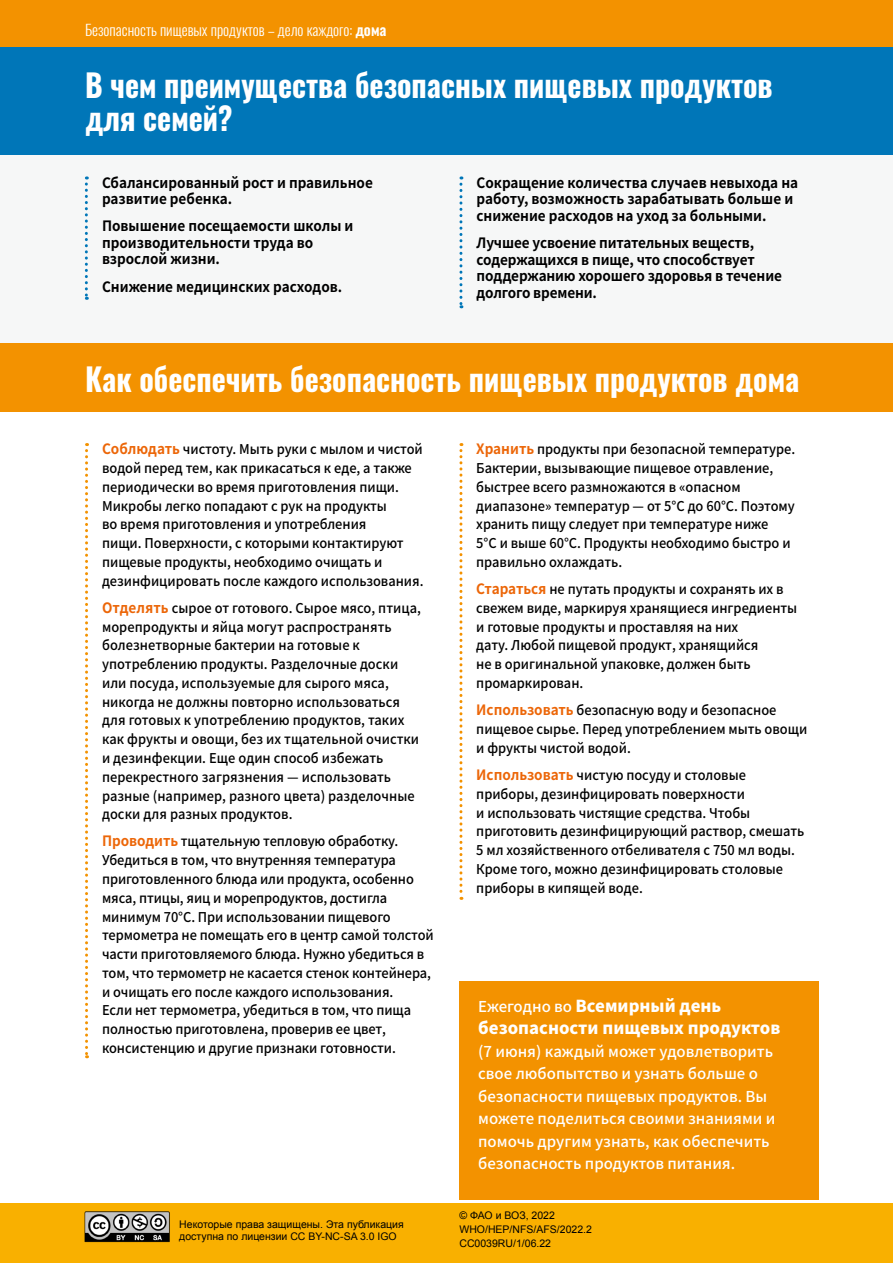
<style>
.page{position:relative;width:893px;height:1263px;background:#fff}
.page>*{position:absolute;margin:0;border:0;box-sizing:border-box;transform-origin:0 0}
.t1{font:700 31.5px/33px "Oswald";color:#fff;scale:.95 1}
.t2{font:900 16.5px/22.5px "Noto Sans SC";color:#fff}
.t3{font:500 15px/22.5px "Noto Sans CJ Ksc";color:#fff}
.t4{font:300 15px "Oswald";color:#fff}
.t5{font:700 14.25px/16.5px "Noto Sans CJ Ksc";color:#000;scale:.95 1}
.t6{font:500 13.5px/18.8px "Noto Sans CJ Ksc";color:#000;scale:.95 1}
.t7{font:10.5px/12.6px "Arial";color:#000}
.s1{font-weight:600}
.s2{font-weight:700;font-size:14.25px;color:#ec6608}
.s3{font-family:"Noto Sans CJ Ksc";font-weight:500;font-size:15px}
</style>
<div class="page">
<div style="left:0;top:131px;width:893px;height:229px;background:#f6f7f7"></div>
<div style="left:0;top:0;width:893px;height:47px;background:#f39200"></div>
<svg style="left:85px;top:443px;width:3px;height:615px"></svg>
<svg style="left:459px;top:443px;width:3px;height:457px"></svg>
<div style="left:0;top:344px;width:893px;height:68px;background:#f39200"></div>
<svg style="left:85px;top:176px;width:3px;height:124px"></svg>
<svg style="left:459px;top:176px;width:3px;height:132px"></svg>
<div style="left:0;top:1203px;width:893px;height:60px;background:#f9b000"></div>
<div style="left:459px;top:981px;width:360px;height:218px;background:#f39200"></div>
<img style="left:84px;top:1211px;width:86px;height:31px">
<div style="left:0;top:47px;width:893px;height:108px;background:#0076b8"></div>
<p class="t4" style="left:85px;top:17px;width:303px">Безопасность пищевых продуктов – дело каждого: <span class="s1">дома</span></p>
<h1 class="t1" style="left:85px;top:70px;width:725px">В чем преимущества безопасных пищевых продуктов для семей?</h1>
<p class="t5" style="left:102px;top:175px;width:287px">Сбалансированный рост и правильное развитие ребенка.</p>
<p class="t5" style="left:102px;top:218px;width:266px">Повышение посещаемости школы и производительности труда во взрослой жизни.</p>
<p class="t5" style="left:102px;top:278px;width:254px">Снижение медицинских расходов.</p>
<p class="t5" style="left:476px;top:175px;width:340px">Сокращение количества случаев невыхода на работу, возможность зарабатывать больше и снижение расходов на уход за больными.</p>
<p class="t5" style="left:476px;top:235px;width:323px">Лучшее усвоение питательных веществ, содержащихся в пище, что способствует поддержанию хорошего здоровья в течение долгого времени.</p>
<h1 class="t1" style="left:85px;top:364px;width:753px">Как обеспечить безопасность пищевых продуктов дома</h1>
<p class="t6" style="left:102px;top:440px;width:340px"><span class="s2">Соблюдать</span> чистоту. Мыть руки с мылом и чистой водой перед тем, как прикасаться к еде, а также периодически во время приготовления пищи.<br>Микробы легко попадают с рук на продукты<br>во время приготовления и употребления<br>пищи. Поверхности, с которыми контактируют пищевые продукты, необходимо очищать и дезинфицировать после каждого использования.</p>
<p class="t6" style="left:102px;top:599px;width:337px"><span class="s2">Отделять</span> сырое от готового. Сырое мясо, птица, морепродукты и яйца могут распространять болезнетворные бактерии на готовые к употреблению продукты. Разделочные доски или посуда, используемые для сырого мяса, никогда не должны повторно использоваться для готовых к употреблению продуктов, таких как фрукты и овощи, без их тщательной очистки и дезинфекции. Еще один способ избежать перекрестного загрязнения — использовать разные (например, разного цвета) разделочные доски для разных продуктов.</p>
<p class="t6" style="left:102px;top:832px;width:351px"><span class="s2">Проводить</span> тщательную тепловую обработку.<br>Убедиться в том, что внутренняя температура приготовленного блюда или продукта, особенно мяса, птицы, яиц и морепродуктов, достигла минимум 70°C. При использовании пищевого термометра не помещать его в центр самой толстой части приготовляемого блюда. Нужно убедиться в том, что термометр не касается стенок контейнера, и очищать его после каждого использования.<br>Если нет термометра, убедиться в том, что пища полностью приготовлена, проверив ее цвет, консистенцию и другие признаки готовности.</p>
<p class="t7" style="left:179px;top:1218px;width:226px">Hекоторые права защищены. Эта публикация доступна по лицензии CC BY-NC-SA 3.0 IGO</p>
<p class="t6" style="left:476px;top:440px;width:337px"><span class="s2">Хранить</span> продукты при безопасной температуре.<br>Бактерии, вызывающие пищевое отравление, быстрее всего размножаются в «опасном диапазоне» температур — от 5°С до 60°С. Поэтому хранить пищу следует при температуре ниже<br>5°C и выше 60°C. Продукты необходимо быстро и правильно охлаждать.</p>
<p class="t6" style="left:476px;top:580px;width:339px"><span class="s2">Стараться</span> не путать продукты и сохранять их в свежем виде, маркируя хранящиеся ингредиенты и готовые продукты и проставляя на них<br>дату. Любой пищевой продукт, хранящийся<br>не в оригинальной упаковке, должен быть промаркирован.</p>
<p class="t6" style="left:476px;top:701px;width:350px"><span class="s2">Использовать</span> безопасную воду и безопасное пищевое сырье. Перед употреблением мыть овощи и фрукты чистой водой.</p>
<p class="t6" style="left:476px;top:766px;width:347px"><span class="s2">Использовать</span> чистую посуду и столовые приборы, дезинфицировать поверхности<br>и использовать чистящие средства. Чтобы приготовить дезинфицирующий раствор, смешать 5 мл хозяйственного отбеливателя с 750 мл воды.<br>Кроме того, можно дезинфицировать столовые приборы в кипящей воде.</p>
<p class="t2" style="left:478px;top:995px;width:304px"><span class="s3">Ежегодно во</span> Всемирный день безопасности пищевых продуктов</p>
<p class="t3" style="left:478px;top:1040px;width:299px">(7 июня) каждый может удовлетворить свое любопытство и узнать больше о безопасности пищевых продуктов. Вы можете поделиться своими знаниями и помочь другим узнать, как обеспечить безопасность продуктов питания.</p>
<p class="t7" style="left:459px;top:1209px;width:97px">© ФАО и ВОЗ, 2022</p>
<p class="t7" style="left:459px;top:1237px;width:93px">CC0039RU/1/06.22</p>
<p class="t7" style="left:459px;top:1223px;width:134px">WHO/HEP/NFS/AFS/2022.2</p>
</div>
